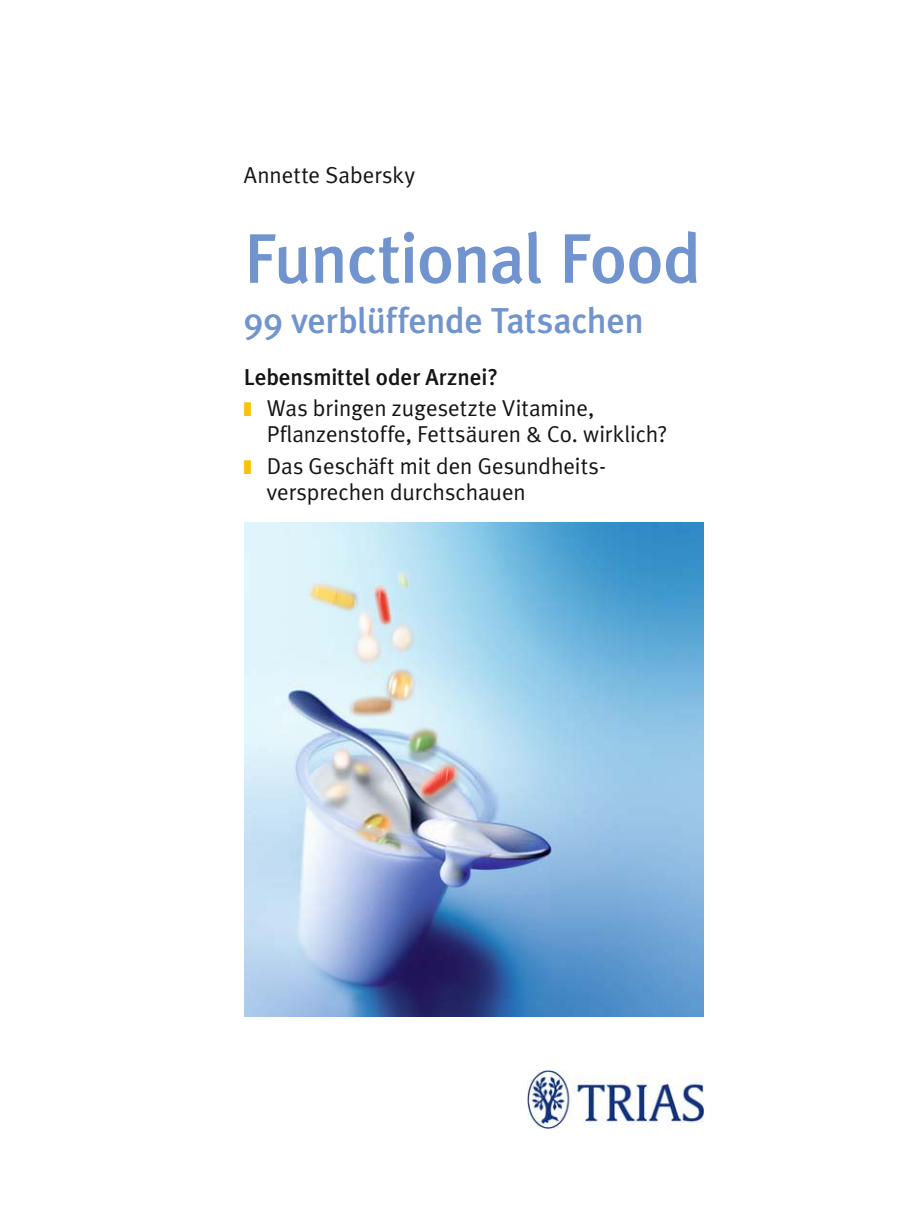
<style>
.page{position:relative;width:908px;height:1231px;background:#fff}
.page>*{position:absolute;margin:0;border:0;box-sizing:border-box;transform-origin:0 0}
.t1{font:500 70px "Meta Plus";letter-spacing:-.02em;color:#7194ce}
.t2{font:500 36px "Meta Plus";letter-spacing:-.01em;color:#7194ce}
.t3{font:23px/26px "Meta Plus Normal";color:#151515}
.t4{font:500 23px "Meta Plus";color:#151515}
.s1{font-family:"European Pi Three";color:#fcc100}
</style>
<div class="page">
<img style="left:244px;top:522px;width:459px;height:494px">
<img style="left:527px;top:1070px;width:176px;height:57px">
<p class="t3" style="left:244px;top:163px;width:173px">Annette Sabersky</p>
<h1 class="t1" style="left:244px;top:232px;width:459px">Functional Food</h1>
<h2 class="t2" style="left:244px;top:306px;width:401px">99 verblüffende Tatsachen</h2>
<p class="t4" style="left:244px;top:368px;width:255px">Lebensmittel oder Arznei?</p>
<p class="t3" style="left:266px;top:397px;width:402px;text-indent:-23px"><span class="s1">-</span> Was bringen zugesetzte Vitamine,<br>Pflanzenstoffe, Fettsäuren &amp; Co. wirklich?</p>
<p class="t3" style="left:266px;top:454px;width:340px;text-indent:-23px"><span class="s1">-</span> Das Geschäft mit den Gesundheits - versprechen durchschauen</p>
</div>
